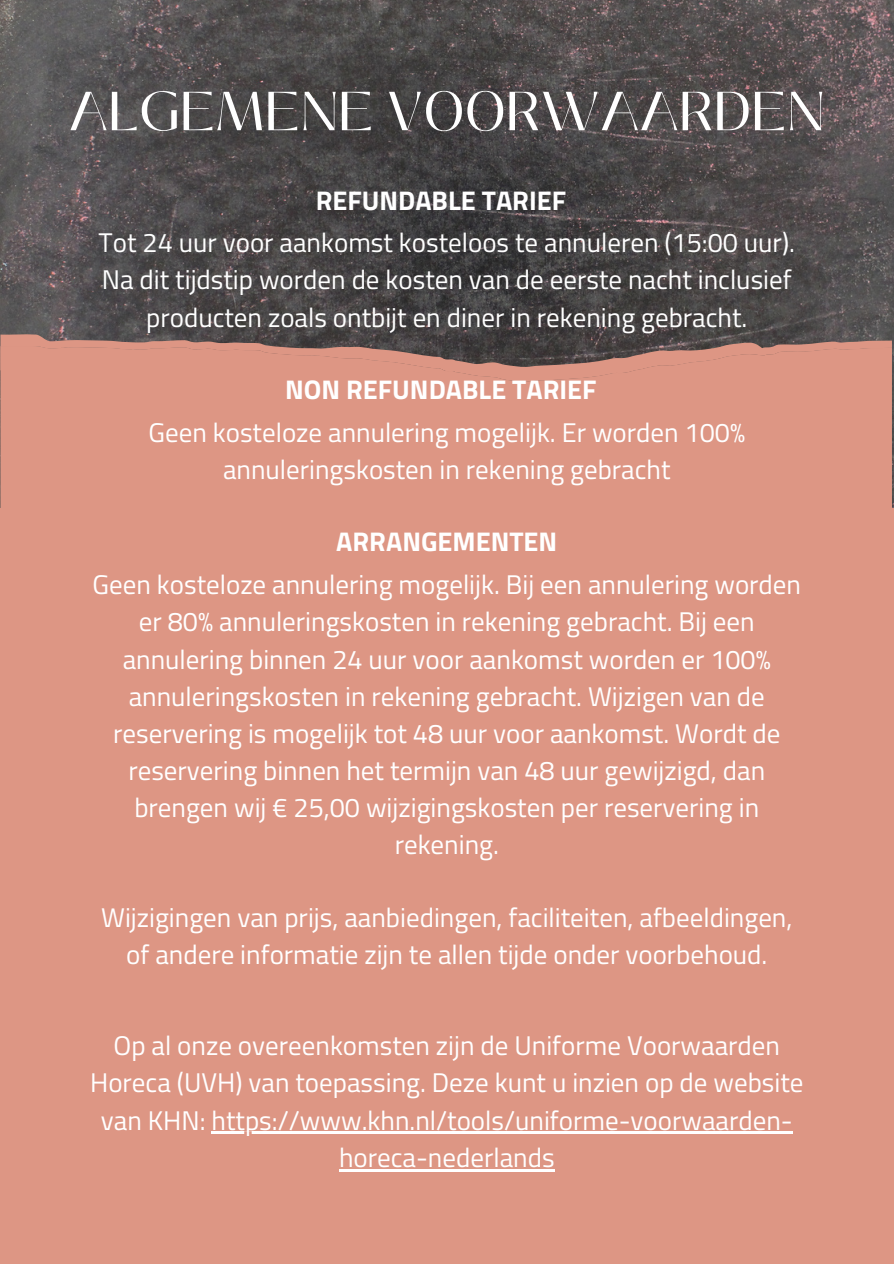
<style>
.page{position:relative;width:894px;height:1264px;background:#fff}
.page>*{position:absolute;margin:0;border:0;box-sizing:border-box;transform-origin:0 0}
.t1{font:54.75px "Black Mango";color:#fff}
.t2{font:27px/37.2px "Titillium Web";color:#fff;text-align:center}
.t3{font:700 27px "Titillium Web";color:#fff}
</style>
<div class="page">
<div style="left:0;top:0;width:893px;height:1263px;background:#dd9684"></div>
<img style="left:0;top:0;width:893px;height:507px">
<svg style="left:0;top:387px;width:891px;height:121px"></svg>
<svg style="left:0;top:334px;width:891px;height:53px"></svg>
<hr style="left:211px;top:1131px;width:581px;height:2px;background:#fff">
<hr style="left:339px;top:1168px;width:215px;height:3px;background:#fff">
<h1 class="t1" style="left:69px;top:70px;width:757px">ALGEMENE VOORWAARDEN</h1>
<h2 class="t3" style="left:315px;top:179px;width:252px">REFUNDABLE TARIEF</h2>
<p class="t2" style="left:99px;top:224px;width:697px">Tot 24 uur voor aankomst kosteloos te annuleren (15:00 uur).<br>Na dit tijdstip worden de kosten van de eerste nacht inclusief producten zoals ontbijt en diner in rekening gebracht.</p>
<h2 class="t3" style="left:285px;top:368px;width:313px">NON REFUNDABLE TARIEF</h2>
<h2 class="t2" style="left:148px;top:413px;width:598px">Geen kosteloze annulering mogelijk. Er worden 100% annuleringskosten in rekening gebracht</h2>
<p class="t3" style="left:336px;top:520px;width:222px">ARRANGEMENTEN</p>
<p class="t2" style="left:92px;top:565px;width:709px">Geen kosteloze annulering mogelijk. Bij een annulering worden er 80% annuleringskosten in rekening gebracht. Bij een annulering binnen 24 uur voor aankomst worden er 100% annuleringskosten in rekening gebracht. Wijzigen van de reservering is mogelijk tot 48 uur voor aankomst. Wordt de reservering binnen het termijn van 48 uur gewijzigd, dan brengen wij € 25,00 wijzigingskosten per reservering in rekening.</p>
<p class="t2" style="left:101px;top:897px;width:692px">Wijzigingen van prijs, aanbiedingen, faciliteiten, afbeeldingen, of andere informatie zijn te allen tijde onder voorbehoud.</p>
<p class="t2" style="left:90px;top:1026px;width:714px">Op al onze overeenkomsten zijn de Uniforme Voorwaarden Horeca (UVH) van toepassing. Deze kunt u inzien op de website van KHN: https://www.khn.nl/tools/uniforme-voorwaarden&shy;horeca-nederlands</p>
</div>
